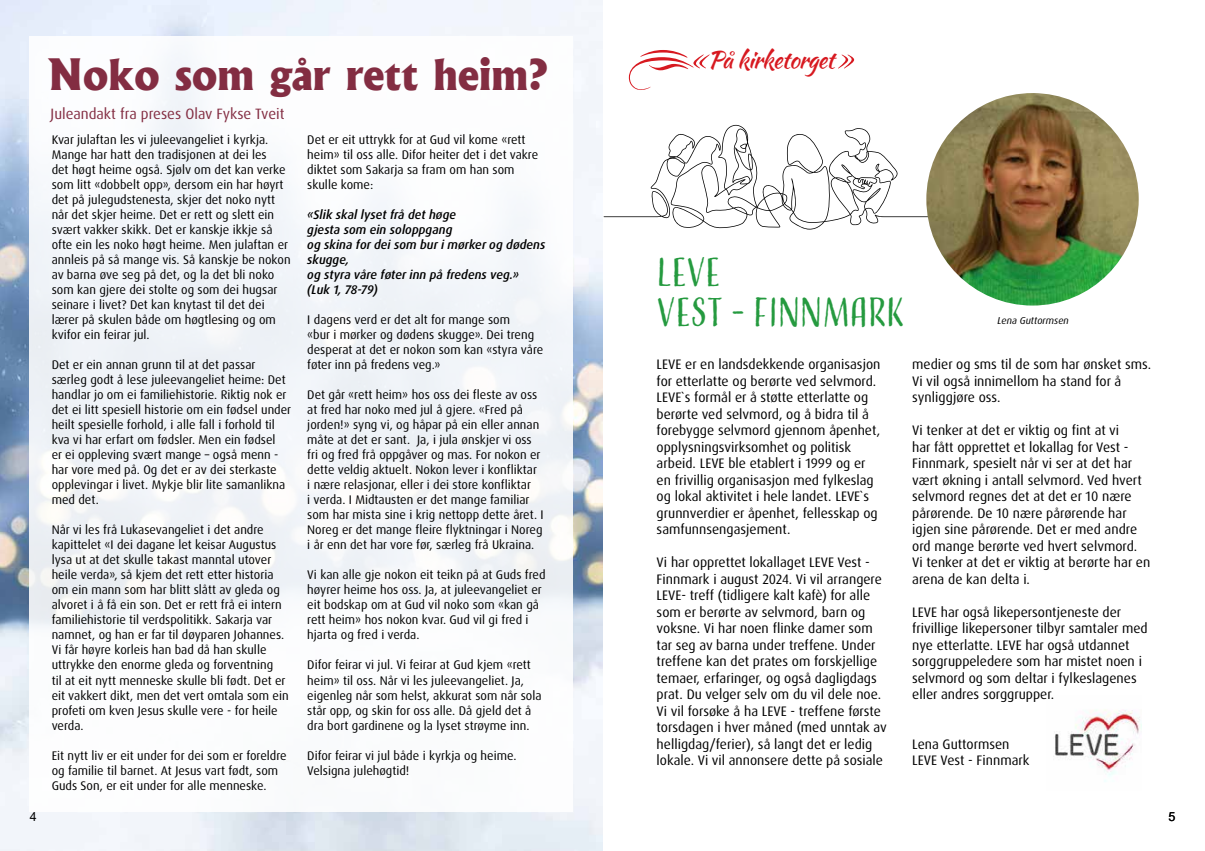
<style>
.page{position:relative;width:1205px;height:851px;background:#fff}
.page>*{position:absolute;margin:0;border:0;box-sizing:border-box;transform-origin:0 0}
.t1{font:800 41.38px "Albertus";color:#832d42}
.t2{font:37.88px/39.5px "Adorn Condensed Sans";letter-spacing:-.015em;color:#259a3f}
.t3{font:23.62px "Kaushan Script";letter-spacing:-.03em;color:#d71920}
.t4{font:15px "Dax Pro";color:#832d42}
.t5{font:13.75px/16.5px "Dax Pro";color:#000}
.t6{font:12.5px/15px "Dax Pro";color:#000}
.t7{font:italic 500 12.5px/15px "Dax Pro";color:#000}
.t8{font:12.5px "Arial";color:#000}
.t9{font:italic 10px "Dax Pro";color:#000}
</style>
<div class="page">
<img style="left:0;top:0;width:602px;height:850px">
<div style="left:30px;top:37px;width:543px;height:774px;background:#f8fafb"></div>
<svg style="left:604px;top:125px;width:326px;height:105px"></svg>
<img style="left:1053px;top:709px;width:88px;height:73px">
<img style="left:926px;top:93px;width:212px;height:212px;border-radius:106px">
<svg style="left:838px;top:55px;width:16px;height:13px"></svg>
<svg style="left:629px;top:50px;width:80px;height:40px"></svg>
<h1 class="t1" style="left:48px;top:48px;width:501px">Noko som går rett heim?</h1>
<p class="t6" style="left:52px;top:132px;width:240px">Kvar julaftan les vi juleevangeliet i kyrkja.<br>Mange har hatt den tradisjonen at dei les<br>det høgt heime også. Sjølv om det kan verke som litt «dobbelt opp», dersom ein har høyrt det på julegudstenesta, skjer det noko nytt når det skjer heime. Det er rett og slett ein svært vakker skikk. Det er kanskje ikkje så ofte ein les noko høgt heime. Men julaftan er annleis på så mange vis. Så kanskje be nokon av barna øve seg på det, og la det bli noko som kan gjere dei stolte og som dei hugsar seinare i livet? Det kan knytast til det dei lærer på skulen både om høgtlesing og om kvifor ein feirar jul.</p>
<p class="t6" style="left:52px;top:357px;width:241px">Det er ein annan grunn til at det passar særleg godt å lese juleevangeliet heime: Det handlar jo om ei familiehistorie. Riktig nok er det ei litt spesiell historie om ein fødsel under heilt spesielle forhold, i alle fall i forhold til kva vi har erfart om fødsler. Men ein fødsel<br>er ei oppleving svært mange – også menn - har vore med på. Og det er av dei sterkaste opplevingar i livet. Mykje blir lite samanlikna med det.</p>
<p class="t6" style="left:52px;top:522px;width:238px">Når vi les frå Lukasevangeliet i det andre kapittelet «I dei dagane let keisar Augustus lysa ut at det skulle takast manntal utover heile verda», så kjem det rett etter historia om ein mann som har blitt slått av gleda og alvoret i å få ein son. Det er rett frå ei intern familiehistorie til verdspolitikk. Sakarja var namnet, og han er far til døyparen Johannes.<br>Vi får høyre korleis han bad då han skulle uttrykke den enorme gleda og forventning<br>til at eit nytt menneske skulle bli født. Det er eit vakkert dikt, men det vert omtala som ein profeti om kven Jesus skulle vere - for heile verda.</p>
<p class="t6" style="left:52px;top:747px;width:236px">Eit nytt liv er eit under for dei som er foreldre og familie til barnet. At Jesus vart født, som<br>Guds Son, er eit under for alle menneske.</p>
<p class="t4" style="left:51px;top:104px;width:235px">Juleandakt fra preses Olav Fykse Tveit</p>
<p class="t6" style="left:307px;top:132px;width:232px">Det er eit uttrykk for at Gud vil kome «rett heim» til oss alle. Difor heiter det i det vakre diktet som Sakarja sa fram om han som skulle kome:</p>
<p class="t7" style="left:307px;top:207px;width:240px">«Slik skal lyset frå det høge<br>gjesta som ein soloppgang<br>og skina for dei som bur i mørker og dødens skugge,<br>og styra våre føter inn på fredens veg.»<br>(Luk 1, 78-79)</p>
<p class="t6" style="left:307px;top:312px;width:237px">I dagens verd er det alt for mange som<br>«bur i mørker og dødens skugge». Dei treng desperat at det er nokon som kan «styra våre føter inn på fredens veg.»</p>
<p class="t6" style="left:307px;top:387px;width:238px">Det går «rett heim» hos oss dei fleste av oss at fred har noko med jul å gjere. «Fred på jorden!» syng vi, og håpar på ein eller annan måte at det er sant. Ja, i jula ønskjer vi oss fri og fred frå oppgåver og mas. For nokon er dette veldig aktuelt. Nokon lever i konfliktar<br>i nære relasjonar, eller i dei store konfliktar<br>i verda. I Midtausten er det mange familiar som har mista sine i krig nettopp dette året. I Noreg er det mange fleire flyktningar i Noreg i år enn det har vore før, særleg frå Ukraina.</p>
<p class="t6" style="left:307px;top:567px;width:240px">Vi kan alle gje nokon eit teikn på at Guds fred høyrer heime hos oss. Ja, at juleevangeliet er eit bodskap om at Gud vil noko som «kan gå rett heim» hos nokon kvar. Gud vil gi fred i hjarta og fred i verda.</p>
<p class="t6" style="left:307px;top:657px;width:236px">Difor feirar vi jul. Vi feirar at Gud kjem «rett heim» til oss. Når vi les juleevangeliet. Ja, eigenleg når som helst, akkurat som når sola står opp, og skin for oss alle. Då gjeld det å dra bort gardinene og la lyset strøyme inn.</p>
<p class="t6" style="left:307px;top:747px;width:211px">Difor feirar vi jul både i kyrkja og heime.<br>Velsigna julehøgtid!</p>
<h3 class="t3" style="left:708px;top:42px;width:128px">På kirketorget</h3>
<h2 class="t2" style="left:657px;top:255px;width:250px">LEVE<br>VEST - FINNMARK</h2>
<p class="t9" style="left:997px;top:314px;width:73px">Lena Guttormsen</p>
<p class="t5" style="left:657px;top:356px;width:225px">LEVE er en landsdekkende organisasjon for etterlatte og berørte ved selvmord.<br>LEVE`s formål er å støtte etterlatte og berørte ved selvmord, og å bidra til å forebygge selvmord gjennom åpenhet, opplysningsvirksomhet og politisk arbeid. LEVE ble etablert i 1999 og er en frivillig organisasjon med fylkeslag og lokal aktivitet i hele landet. LEVE`s grunnverdier er åpenhet, fellesskap og samfunnsengasjement.</p>
<p class="t5" style="left:657px;top:554px;width:232px">Vi har opprettet lokallaget LEVE Vest - Finnmark i august 2024. Vi vil arrangere LEVE- treff (tidligere kalt kafè) for alle som er berørte av selvmord, barn og voksne. Vi har noen flinke damer som tar seg av barna under treffene. Under treffene kan det prates om forskjellige temaer, erfaringer, og også dagligdags prat. Du velger selv om du vil dele noe.<br>Vi vil forsøke å ha LEVE - treffene første torsdagen i hver måned (med unntak av helligdag/ferier), så langt det er ledig lokale. Vi vil annonsere dette på sosiale</p>
<p class="t5" style="left:912px;top:356px;width:240px">medier og sms til de som har ønsket sms.<br>Vi vil også innimellom ha stand for å synliggjøre oss.</p>
<p class="t5" style="left:912px;top:422px;width:239px">Vi tenker at det er viktig og fint at vi<br>har fått opprettet et lokallag for Vest - Finnmark, spesielt når vi ser at det har vært økning i antall selvmord. Ved hvert selvmord regnes det at det er 10 nære pårørende. De 10 nære pårørende har igjen sine pårørende. Det er med andre ord mange berørte ved hvert selvmord.<br>Vi tenker at det er viktig at berørte har en arena de kan delta i.</p>
<p class="t5" style="left:912px;top:603px;width:237px">LEVE har også likepersontjeneste der frivillige likepersoner tilbyr samtaler med nye etterlatte. LEVE har også utdannet sorggruppeledere som har mistet noen i selvmord og som deltar i fylkeslagenes eller andres sorggrupper.</p>
<p class="t5" style="left:912px;top:735px;width:119px">Lena Guttormsen<br>LEVE Vest - Finnmark</p>
<p class="t8" style="left:30px;top:807px;width:8px">4</p>
<p class="t8" style="left:1168px;top:807px;width:8px">5</p>
</div>
